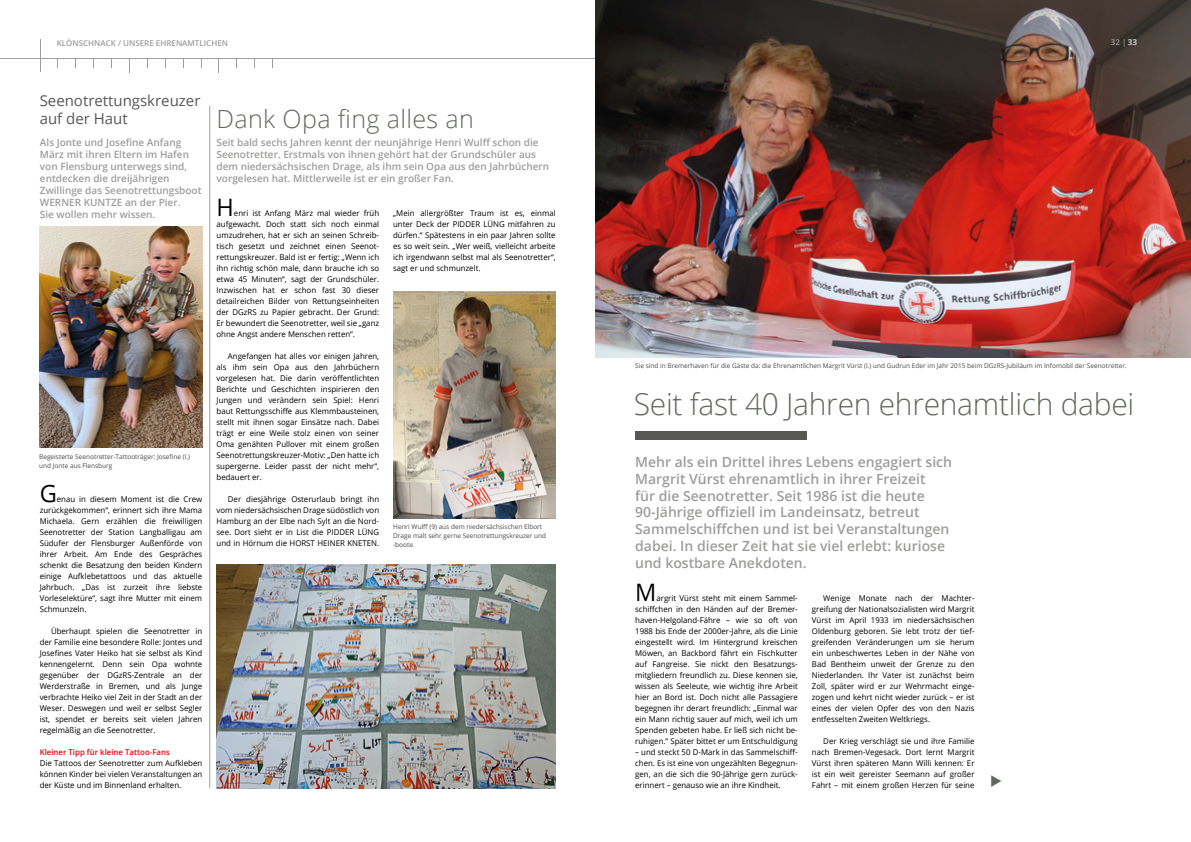
<style>
.page{position:relative;width:1191px;height:842px;background:#fff}
.page>*{position:absolute;margin:0;border:0;box-sizing:border-box;transform-origin:0 0}
.t1{font:300 30px "Open Sans";letter-spacing:-.01em;color:#626860}
.t2{font:300 25px "Open Sans";letter-spacing:.015em;color:#626860}
.t3{font:24px "Open Sans";color:#000}
.t4{font:15px/18px "Open Sans";color:#575756}
.t5{font:600 14px/16.8px "Open Sans";color:#9d9d9c}
.t6{font:600 10px/12px "Open Sans";color:#9d9d9c}
.t7{font:8px/11px "Open Sans";color:#000;text-align:justify}
.t8{font:600 8px "Open Sans";color:#9d9d9c}
.t9{font:600 8px "Open Sans";color:#e30613}
.t10{font:6.5px/9px "Open Sans";color:#4a4a49}
</style>
<div class="page">
<hr style="left:40px;top:40px;width:1px;height:32px;background:#9d9d9c">
<svg style="left:129px;top:60px;width:1px;height:12px"></svg>
<hr style="left:0;top:59px;width:1191px;height:1px;background:#9d9d9c">
<img style="left:595px;top:0;width:596px;height:357px">
<img style="left:40px;top:227px;width:162px;height:221px">
<hr style="left:209px;top:106px;width:1px;height:682px;background:#9d9d9c">
<img style="left:216px;top:565px;width:340px;height:224px">
<img style="left:393px;top:292px;width:163px;height:226px">
<div style="left:635px;top:431px;width:171px;height:9px;background:#575756"></div>
<p class="t8" style="left:57px;top:37px;width:173px">KLÖNSCHNACK / UNSERE EHRENAMTLICHEN</p>
<p class="t8" style="left:1110px;top:37px;width:17px">32 |</p>
<p class="t8" style="left:62px;top:37px;width:84px">APITELBEZEICHNUNG</p>
<p class="t8" style="left:1115px;top:37px;width:23px">3 33</p>
<h3 class="t4" style="left:40px;top:91px;width:162px">Seenotrettungskreuzer auf der Haut</h3>
<p class="t6" style="left:40px;top:137px;width:163px">Als Jonte und Josefine Anfang<br>März mit ihren Eltern im Hafen von Flensburg unterwegs sind, entdecken die dreijährigen<br>Zwillinge das Seenotrettungsboot<br>WERNER KUNTZE an der Pier.<br>Sie wollen mehr wissen.</p>
<p class="t10" style="left:39px;top:452px;width:152px">Begeisterte Seenotretter-Tattooträger: Josefine (l.) und Jonte aus Flensburg</p>
<h3 class="t3" style="left:40px;top:477px;width:19px">G</h3>
<p class="t7" style="left:40px;top:493px;width:164px;text-indent:17px">enau in diesem Moment ist die Crew zurückgekommen“, erinnert sich ihre Mama Michaela. Gern erzählen die freiwilligen Seenotretter der Station Langballigau am Südufer der Flensburger Außenförde von ihrer Arbeit. Am Ende des Gespräches schenkt die Besatzung den beiden Kindern einige Aufklebetattoos und das aktuelle Jahrbuch. „Das ist zurzeit ihre liebste Vorleselektüre“, sagt ihre Mutter mit einem Schmunzeln.</p>
<p class="t7" style="left:40px;top:625px;width:164px;text-indent:11px">Überhaupt spielen die Seenotretter in der Familie eine besondere Rolle: Jontes und Josefines Vater Heiko hat sie selbst als Kind kennengelernt. Denn sein Opa wohnte gegenüber der DGzRS-Zentrale an der Werderstraße in Bremen, und als Junge verbrachte Heiko viel Zeit in der Stadt an der Weser. Deswegen und weil er selbst Segler ist, spendet er bereits seit vielen Jahren regelmäßig an die Seenotretter.</p>
<p class="t9" style="left:40px;top:746px;width:132px">Kleiner Tipp für kleine Tattoo-Fans</p>
<p class="t7" style="left:40px;top:757px;width:164px">Die Tattoos der Seenotretter zum Aufkleben können Kinder bei vielen Veranstaltungen an der Küste und im Binnenland erhalten.</p>
<h2 class="t2" style="left:216px;top:101px;width:259px">Dank Opa fing alles an</h2>
<p class="t6" style="left:216px;top:137px;width:334px">Seit bald sechs Jahren kennt der neunjährige Henri Wulff schon die Seenotretter. Erstmals von ihnen gehört hat der Grundschüler aus dem niedersächsischen Drage, als ihm sein Opa aus den Jahrbüchern vorgelesen hat. Mittlerweile ist er ein großer Fan.</p>
<h3 class="t3" style="left:216px;top:191px;width:19px">H</h3>
<p class="t7" style="left:216px;top:207px;width:164px;text-indent:17px">enri ist Anfang März mal wieder früh aufgewacht. Doch statt sich noch einmal umzudrehen, hat er sich an seinen Schreib&shy;tisch gesetzt und zeichnet einen Seenot&shy;rettungskreuzer. Bald ist er fertig: „Wenn ich ihn richtig schön male, dann brauche ich so etwa 45 Minuten“, sagt der Grundschüler.<br>Inzwischen hat er schon fast 30 dieser detailreichen Bilder von Rettungseinheiten der DGzRS zu Papier gebracht. Der Grund:<br>Er bewundert die Seenotretter, weil sie „ganz ohne Angst andere Menschen retten“.</p>
<p class="t7" style="left:216px;top:350px;width:164px;text-indent:11px">Angefangen hat alles vor einigen Jahren, als ihm sein Opa aus den Jahrbüchern vorgelesen hat. Die darin veröffentlichten Berichte und Geschichten inspirieren den Jungen und verändern sein Spiel: Henri baut Rettungsschiffe aus Klemmbausteinen, stellt mit ihnen sogar Einsätze nach. Dabei trägt er eine Weile stolz einen von seiner Oma genähten Pullover mit einem großen Seenotrettungskreuzer-Motiv: „Den hatte ich supergerne. Leider passt der nicht mehr“, bedauert er.</p>
<p class="t7" style="left:216px;top:493px;width:164px;text-indent:11px">Der diesjährige Osterurlaub bringt ihn vom niedersächsischen Drage südöstlich von Hamburg an der Elbe nach Sylt an die Nord&shy;see. Dort sieht er in List die PIDDER LÜNG und in Hörnum die HORST HEINER KNETEN.</p>
<p class="t7" style="left:393px;top:207px;width:164px">„Mein allergrößter Traum ist es, einmal unter Deck der PIDDER LÜNG mitfahren zu dürfen.“ Spätestens in ein paar Jahren sollte es so weit sein. „Wer weiß, vielleicht arbeite ich irgendwann selbst mal als Seenotretter“, sagt er und schmunzelt.</p>
<p class="t10" style="left:393px;top:522px;width:154px">Henri Wulff (9) aus dem niedersächsischen Elbort<br>Drage malt sehr gerne Seenotrettungskreuzer und -boote.</p>
<p class="t10" style="left:635px;top:361px;width:493px">Sie sind in Bremerhaven für die Gäste da: die Ehrenamtlichen Margrit Vürst (l.) und Gudrun Eder im Jahr 2015 beim DGzRS-Jubiläum im Infomobil der Seenotretter.</p>
<h1 class="t1" style="left:634px;top:384px;width:502px">Seit fast 40 Jahren ehrenamtlich dabei</h1>
<p class="t5" style="left:635px;top:453px;width:318px">Mehr als ein Drittel ihres Lebens engagiert sich Margrit Vürst ehrenamtlich in ihrer Freizeit<br>für die Seenotretter. Seit 1986 ist die heute 90-Jährige offiziell im Landeinsatz, betreut Sammelschiffchen und ist bei Veranstaltungen dabei. In dieser Zeit hat sie viel erlebt: kuriose und kostbare Anekdoten.</p>
<h3 class="t3" style="left:635px;top:576px;width:23px">M</h3>
<p class="t7" style="left:635px;top:592px;width:164px;text-indent:21px">argrit Vürst steht mit einem Sammel&shy;schiffchen in den Händen auf der Bremer&shy;haven-Helgoland-Fähre – wie so oft von 1988 bis Ende der 2000er-Jahre, als die Linie eingestellt wird. Im Hintergrund kreischen Möwen, an Backbord fährt ein Fischkutter auf Fangreise. Sie nickt den Besatzungs&shy;mitgliedern freundlich zu. Diese kennen sie, wissen als Seeleute, wie wichtig ihre Arbeit hier an Bord ist. Doch nicht alle Passagiere begegnen ihr derart freundlich: „Einmal war ein Mann richtig sauer auf mich, weil ich um Spenden gebeten habe. Er ließ sich nicht be&shy;ruhigen.“ Später bittet er um Entschuldigung</p>
<p class="t7" style="left:635px;top:746px;width:164px">– und steckt 50 D-Mark in das Sammelschiff&shy;chen. Es ist eine von ungezählten Begegnun&shy;gen, an die sich die 90-Jährige gern zurück&shy;erinnert – genauso wie an ihre Kindheit.</p>
<p class="t7" style="left:812px;top:592px;width:164px;text-indent:11px">Wenige Monate nach der Machter&shy;greifung der Nationalsozialisten wird Margrit Vürst im April 1933 im niedersächsischen Oldenburg geboren. Sie lebt trotz der tief&shy;greifenden Veränderungen um sie herum ein unbeschwertes Leben in der Nähe von Bad Bentheim unweit der Grenze zu den Niederlanden. Ihr Vater ist zunächst beim Zoll, später wird er zur Wehrmacht einge&shy;zogen und kehrt nicht wieder zurück – er ist eines der vielen Opfer des von den Nazis entfesselten Zweiten Weltkriegs.</p>
<p class="t7" style="left:812px;top:735px;width:164px;text-indent:11px">Der Krieg verschlägt sie und ihre Familie nach Bremen-Vegesack. Dort lernt Margrit Vürst ihren späteren Mann Willi kennen: Er ist ein weit gereister Seemann auf großer Fahrt – mit einem großen Herzen für seine</p>
</div>
